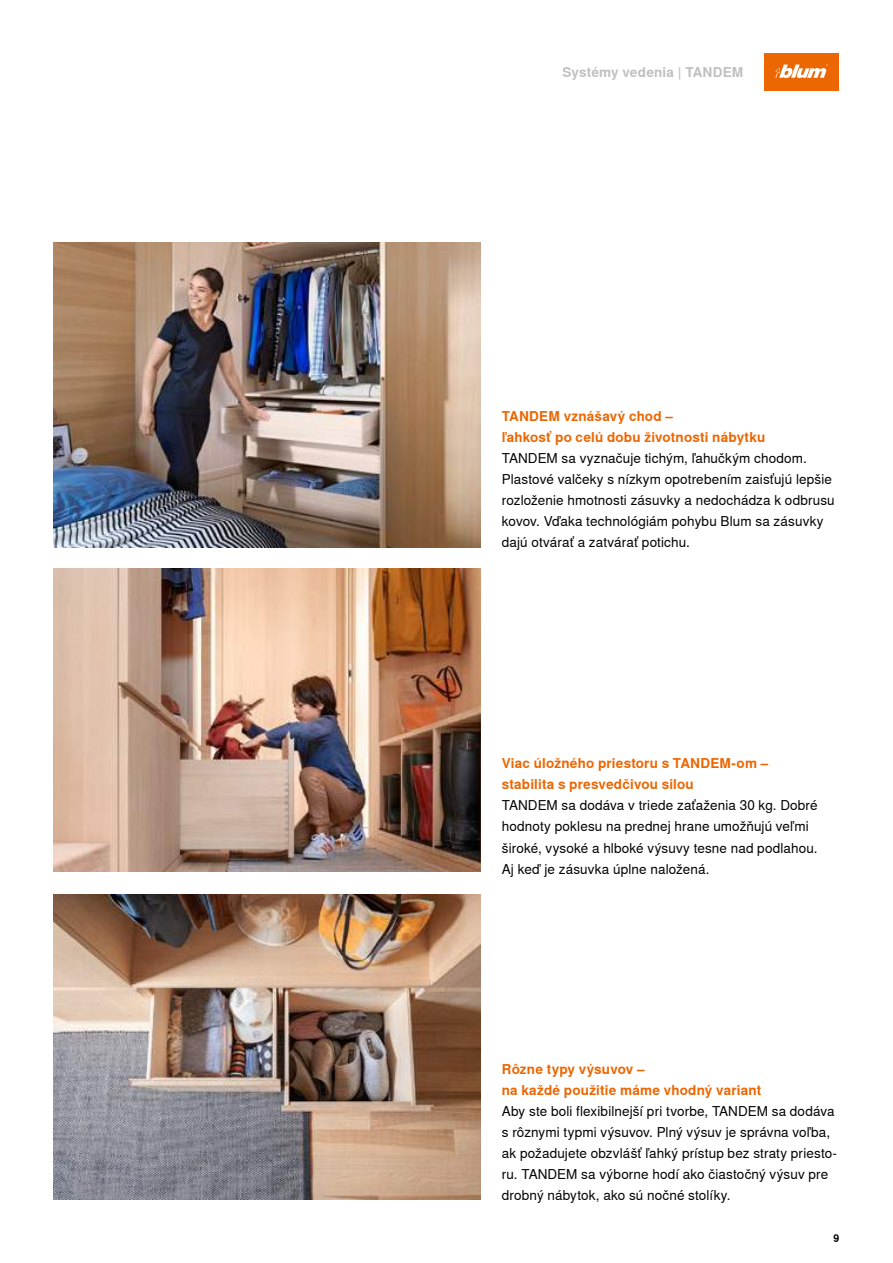
<style>
.page{position:relative;width:893px;height:1263px;background:#fff}
.page>*{position:absolute;margin:0;border:0;box-sizing:border-box;transform-origin:0 0}
.t1{font:13.5px/21px "Nimbus Sans Global";letter-spacing:.01em;color:#000}
.t2{font:700 13.5px/21px "Nimbus Sans Global";letter-spacing:.01em;color:#ec6602}
.t3{font:700 13.5px "Nimbus Sans Global";letter-spacing:.01em;color:#c0c0c1}
.t4{font:700 10.5px "Nimbus Sans Global";color:#000}
</style>
<div class="page">
<img style="left:54px;top:895px;width:427px;height:305px">
<img style="left:54px;top:568px;width:427px;height:303px">
<img style="left:54px;top:242px;width:427px;height:305px">
<div style="left:765px;top:54px;width:74px;height:37px;background:#ec6602"></div>
<svg style="left:775px;top:64px;width:53px;height:14px"></svg>
<p class="t3" style="left:562px;top:65px;width:183px">Systémy vedenia | TANDEM</p>
<p class="t2" style="left:502px;top:406px;width:265px">TANDEM vznášavý chod –<br>ľahkosť po celú dobu životnosti nábytku</p>
<p class="t1" style="left:502px;top:448px;width:334px">TANDEM sa vyznačuje tichým, ľahučkým chodom.<br>Plastové valčeky s nízkym opotrebením zaisťujú lepšie rozloženie hmotnosti zásuvky a nedochádza k odbrusu kovov. Vďaka technológiám pohybu Blum sa zásuvky dajú otvárať a zatvárať potichu.</p>
<p class="t2" style="left:502px;top:753px;width:268px">Viac úložného priestoru s TANDEM-om – stabilita s presvedčivou silou</p>
<p class="t1" style="left:502px;top:795px;width:317px">TANDEM sa dodáva v triede zaťaženia 30 kg. Dobré hodnoty poklesu na prednej hrane umožňujú veľmi široké, vysoké a hlboké výsuvy tesne nad podlahou.<br>Aj keď je zásuvka úplne naložená.</p>
<p class="t2" style="left:502px;top:1058px;width:261px">Rôzne typy výsuvov –<br>na každé použitie máme vhodný variant</p>
<p class="t1" style="left:502px;top:1100px;width:337px">Aby ste boli flexibilnejší pri tvorbe, TANDEM sa dodáva s rôznymi typmi výsuvov. Plný výsuv je správna voľba, ak požadujete obzvlášť ľahký prístup bez straty priesto&shy;ru. TANDEM sa výborne hodí ako čiastočný výsuv pre drobný nábytok, ako sú nočné stolíky.</p>
<p class="t4" style="left:833px;top:1232px;width:7px">9</p>
</div>
